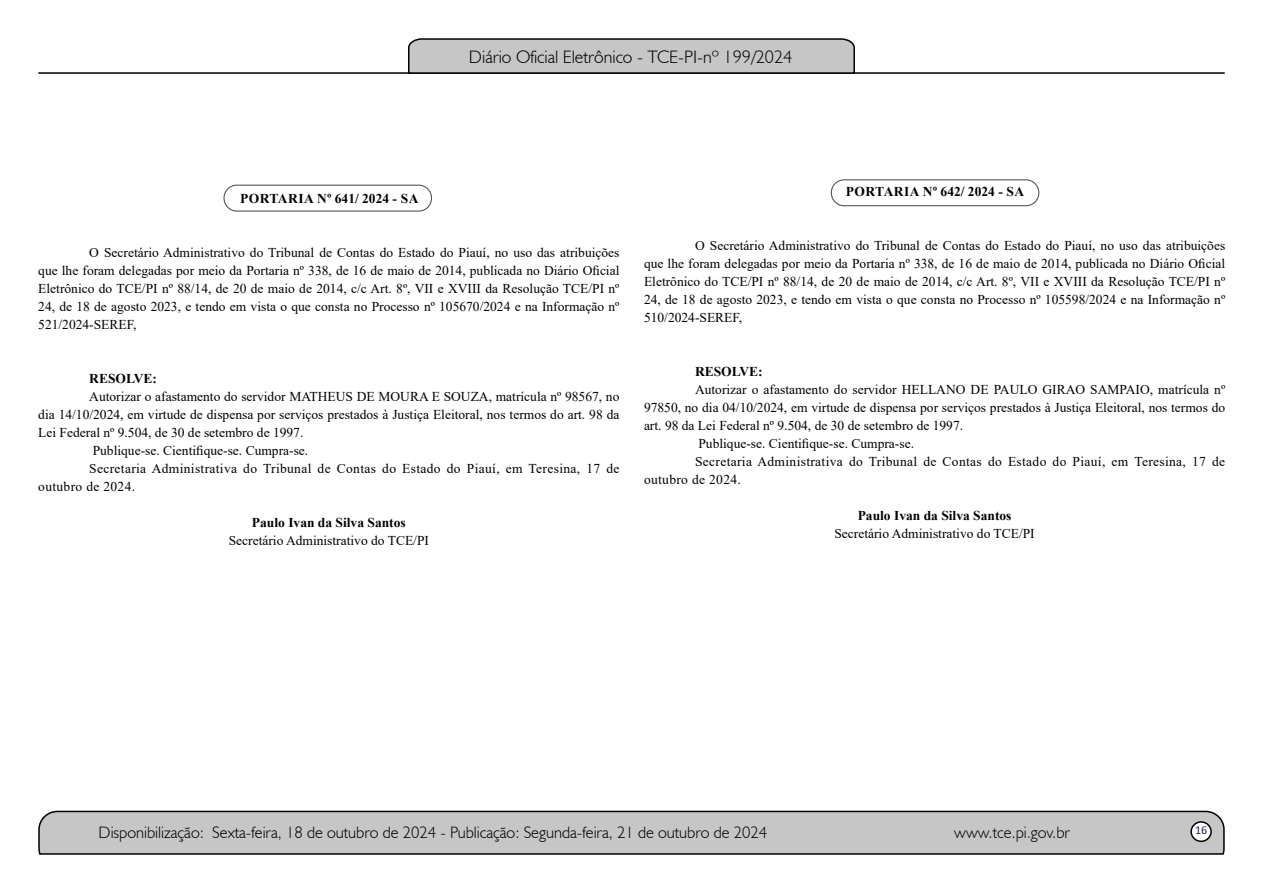
<style>
.page{position:relative;width:1263px;height:893px;background:#fff}
.page>*{position:absolute;margin:0;border:0;box-sizing:border-box;transform-origin:0 0}
.t1{font:300 18px "Humanist 521 BT";color:#000}
.t2{font:300 16.5px "Humanist 521 BT";color:#000}
.t3{font:13.5px/18px "Times New Roman";color:#000;text-align:justify}
.t4{font:13.5px "Times New Roman";letter-spacing:.025em;color:#000}
.t5{font:700 13.5px "Times New Roman";color:#000}
.t6{font:12px "Calibri";color:#212d4c}
</style>
<div class="page">
<svg style="left:38px;top:810px;width:1187px;height:45px;background:#b9b9b9"></svg>
<div style="left:1191px;top:822px;width:20px;height:19px;background:#fff;border-radius:50%"></div>
<div style="left:1190px;top:821px;width:22px;height:21px;border:2px solid #000;border-radius:50%"></div>
<hr style="left:38px;top:72px;width:1187px;height:2px;background:#000">
<svg style="left:407px;top:38px;width:449px;height:36px;background:#b4b4b4"></svg>
<div style="left:223px;top:185px;width:209px;height:27px;border:1px solid #575756;border-radius:13px"></div>
<div style="left:831px;top:179px;width:208px;height:27px;border:1px solid #575756;border-radius:13px"></div>
<p class="t5" style="left:240px;top:189px;width:180px">PORTARIA Nº 641/ 2024 - SA</p>
<h1 class="t1" style="left:469px;top:46px;width:325px">Diário Oficial Eletrônico - TCE-PI-nº 199/2024</h1>
<p class="t5" style="left:846px;top:182px;width:180px">PORTARIA Nº 642/ 2024 - SA</p>
<p class="t3" style="left:38px;top:243px;width:583px;text-indent:51px">O Secretário Administrativo do Tribunal de Contas do Estado do Piauí, no uso das atribuições que lhe foram delegadas por meio da Portaria nº 338, de 16 de maio de 2014, publicada no Diário Oficial Eletrônico do TCE/PI nº 88/14, de 20 de maio de 2014, c/c Art. 8º, VII e XVIII da Resolução TCE/PI nº 24, de 18 de agosto 2023, e tendo em vista o que consta no Processo nº 105670/2024 e na Informação nº 521/2024-SEREF,</p>
<p class="t5" style="left:89px;top:369px;width:69px">RESOLVE:</p>
<p class="t3" style="left:89px;top:387px;width:532px">Autorizar o afastamento do servidor MATHEUS DE MOURA E SOUZA, matrícula nº 98567, no</p>
<p class="t3" style="left:38px;top:405px;width:583px">dia 14/10/2024, em virtude de dispensa por serviços prestados à Justiça Eleitoral, nos termos do art. 98 da</p>
<p class="t3" style="left:38px;top:423px;width:267px">Lei Federal nº 9.504, de 30 de setembro de 1997.</p>
<p class="t3" style="left:93px;top:441px;width:217px">Publique-se. Cientifique-se. Cumpra-se.</p>
<p class="t4" style="left:89px;top:459px;width:532px">Secretaria Administrativa do Tribunal de Contas do Estado do Piauí, em Teresina, 17 de</p>
<p class="t4" style="left:38px;top:477px;width:98px">outubro de 2024.</p>
<p class="t5" style="left:252px;top:513px;width:155px">Paulo Ivan da Silva Santos</p>
<p class="t3" style="left:229px;top:531px;width:202px">Secretário Administrativo do TCE/PI</p>
<p class="t3" style="left:644px;top:236px;width:583px;text-indent:51px">O Secretário Administrativo do Tribunal de Contas do Estado do Piauí, no uso das atribuições que lhe foram delegadas por meio da Portaria nº 338, de 16 de maio de 2014, publicada no Diário Oficial Eletrônico do TCE/PI nº 88/14, de 20 de maio de 2014, c/c Art. 8º, VII e XVIII da Resolução TCE/PI nº 24, de 18 de agosto 2023, e tendo em vista o que consta no Processo nº 105598/2024 e na Informação nº 510/2024-SEREF,</p>
<p class="t5" style="left:695px;top:362px;width:69px">RESOLVE:</p>
<p class="t3" style="left:695px;top:380px;width:532px">Autorizar o afastamento do servidor HELLANO DE PAULO GIRAO SAMPAIO, matrícula nº</p>
<p class="t3" style="left:644px;top:398px;width:583px">97850, no dia 04/10/2024, em virtude de dispensa por serviços prestados à Justiça Eleitoral, nos termos do</p>
<p class="t3" style="left:644px;top:416px;width:321px">art. 98 da Lei Federal nº 9.504, de 30 de setembro de 1997.</p>
<p class="t3" style="left:698px;top:434px;width:217px">Publique-se. Cientifique-se. Cumpra-se.</p>
<p class="t4" style="left:695px;top:452px;width:532px">Secretaria Administrativa do Tribunal de Contas do Estado do Piauí, em Teresina, 17 de</p>
<p class="t4" style="left:644px;top:470px;width:98px">outubro de 2024.</p>
<p class="t5" style="left:858px;top:506px;width:155px">Paulo Ivan da Silva Santos</p>
<p class="t3" style="left:834px;top:524px;width:202px">Secretário Administrativo do TCE/PI</p>
<p class="t2" style="left:99px;top:822px;width:670px">Disponibilização: Sexta-feira, 18 de outubro de 2024 - Publicação: Segunda-feira, 21 de outubro de 2024</p>
<p class="t2" style="left:954px;top:822px;width:117px">www.tce.pi.gov.br</p>
<p class="t6" style="left:1195px;top:821px;width:14px">16</p>
</div>
